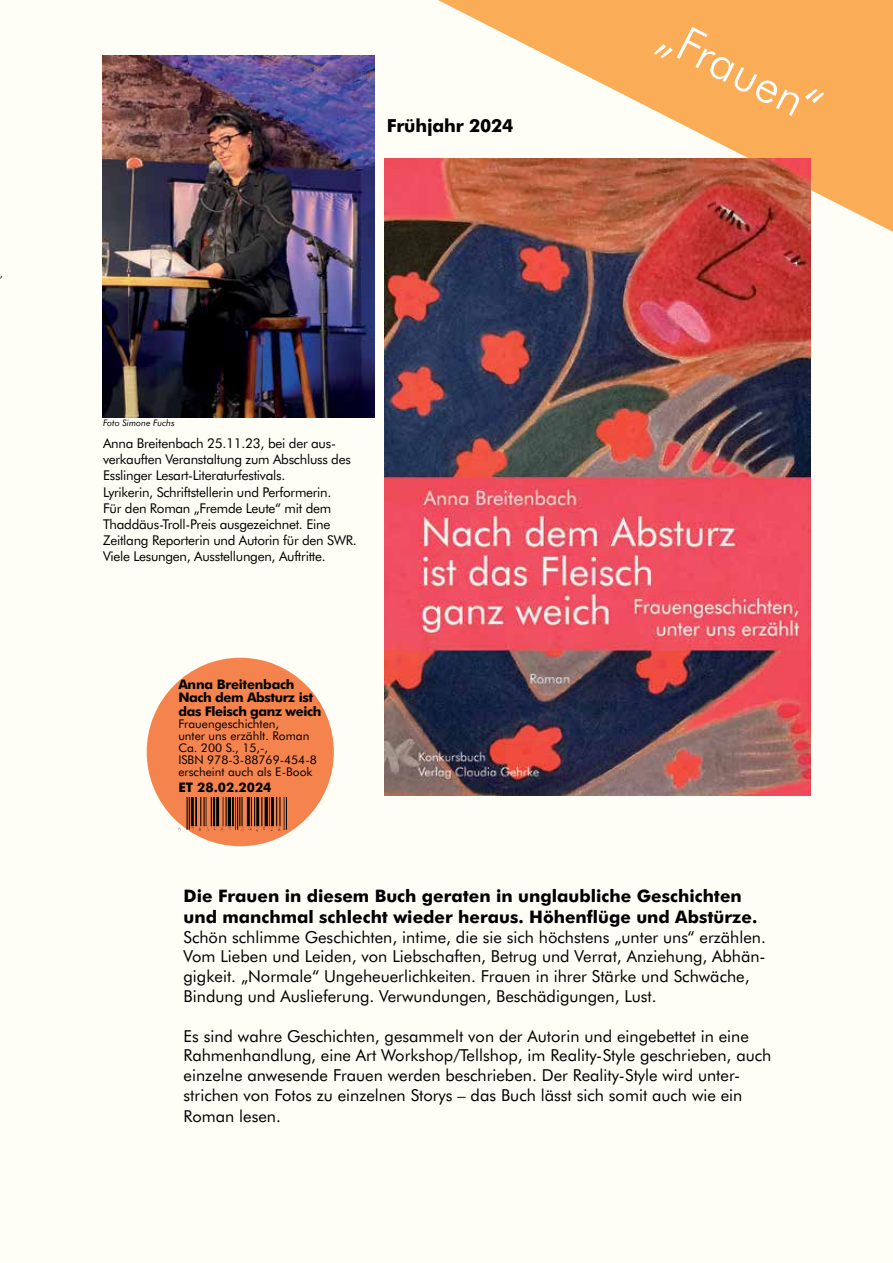
<style>
.page{position:relative;width:893px;height:1263px;background:#fffef6}
.page>*{position:absolute;margin:0;border:0;box-sizing:border-box;transform-origin:0 0}
.t1{font:300 48px "Futura BT";color:#fff}
.t2{font:700 18px "Futura BT";letter-spacing:-.01em;color:#000}
.t3{font:700 17.25px/20.7px "Futura BT";color:#000}
.t4{font:16.5px/20.1px "Futura BT";color:#000}
.t5{font:13.5px/16.2px "Futura BT";letter-spacing:-.02em;color:#000}
.t6{font:700 13.2px/13.5px "Futura BT";letter-spacing:-.03em;color:#000}
.t7{font:700 13.2px "Futura BT";color:#000}
.t8{font:12px/12px "Futura BT";color:#000}
.t9{font:10.5px "Futura BT";color:#000}
.t10{font:italic 9px "Futura BT";color:#000}
</style>
<div class="page">
<div style="left:147px;top:658px;width:187px;height:188px;background:#f5834e;border-radius:50%"></div>
<img style="left:176px;top:797px;width:111px;height:35px">
<svg style="left:438px;top:0;width:455px;height:232px;fill:#faad56"></svg>
<img style="left:385px;top:158px;width:426px;height:637px">
<img style="left:103px;top:56px;width:271px;height:361px">
<p class="t9" style="left:-1px;top:266px;width:5px">,</p>
<p class="t2" style="left:387px;top:115px;width:128px">Frühjahr 2024</p>
<p class="t10" style="left:103px;top:418px;width:73px">Foto Simone Fuchs</p>
<p class="t5" style="left:103px;top:435px;width:255px">Anna Breitenbach 25.11.23, bei der aus&shy;verkauften Veranstaltung zum Abschluss des Esslinger Lesart-Literaturfestivals.<br>Lyrikerin, Schriftstellerin und Performerin.<br>Für den Roman „Fremde Leute“ mit dem Thaddäus-Troll-Preis ausgezeichnet. Eine Zeitlang Reporterin und Autorin für den SWR.<br>Viele Lesungen, Ausstellungen, Auftritte.</p>
<p class="t6" style="left:178px;top:677px;width:145px">Anna Breitenbach<br>Nach dem Absturz ist das Fleisch ganz weich</p>
<p class="t8" style="left:178px;top:717px;width:140px">Frauengeschichten,<br>unter uns erzählt. Roman<br>Ca. 200 S., 15,-,<br>ISBN 978-3-88769-454-8 erscheint auch als E-Book</p>
<p class="t7" style="left:178px;top:779px;width:95px">ET 28.02.2024</p>
<h1 class="t1" style="left:676px;top:5px;width:177px;rotate:27deg">„Frauen“</h1>
<p class="t3" style="left:184px;top:885px;width:575px">Die Frauen in diesem Buch geraten in unglaubliche Geschichten und manchmal schlecht wieder heraus. Höhenflüge und Abstürze.</p>
<p class="t4" style="left:184px;top:927px;width:584px">Schön schlimme Geschichten, intime, die sie sich höchstens „unter uns“ erzählen.<br>Vom Lieben und Leiden, von Liebschaften, Betrug und Verrat, Anziehung, Abhän&shy;gigkeit. „Normale“ Ungeheuerlichkeiten. Frauen in ihrer Stärke und Schwäche, Bindung und Auslieferung. Verwundungen, Beschädigungen, Lust.</p>
<p class="t4" style="left:184px;top:1025px;width:589px">Es sind wahre Geschichten, gesammelt von der Autorin und eingebettet in eine Rahmenhandlung, eine Art Workshop/Tellshop, im Reality-Style geschrieben, auch einzelne anwesende Frauen werden beschrieben. Der Reality-Style wird unter&shy;strichen von Fotos zu einzelnen Storys – das Buch lässt sich somit auch wie ein Roman lesen.</p>
</div>
